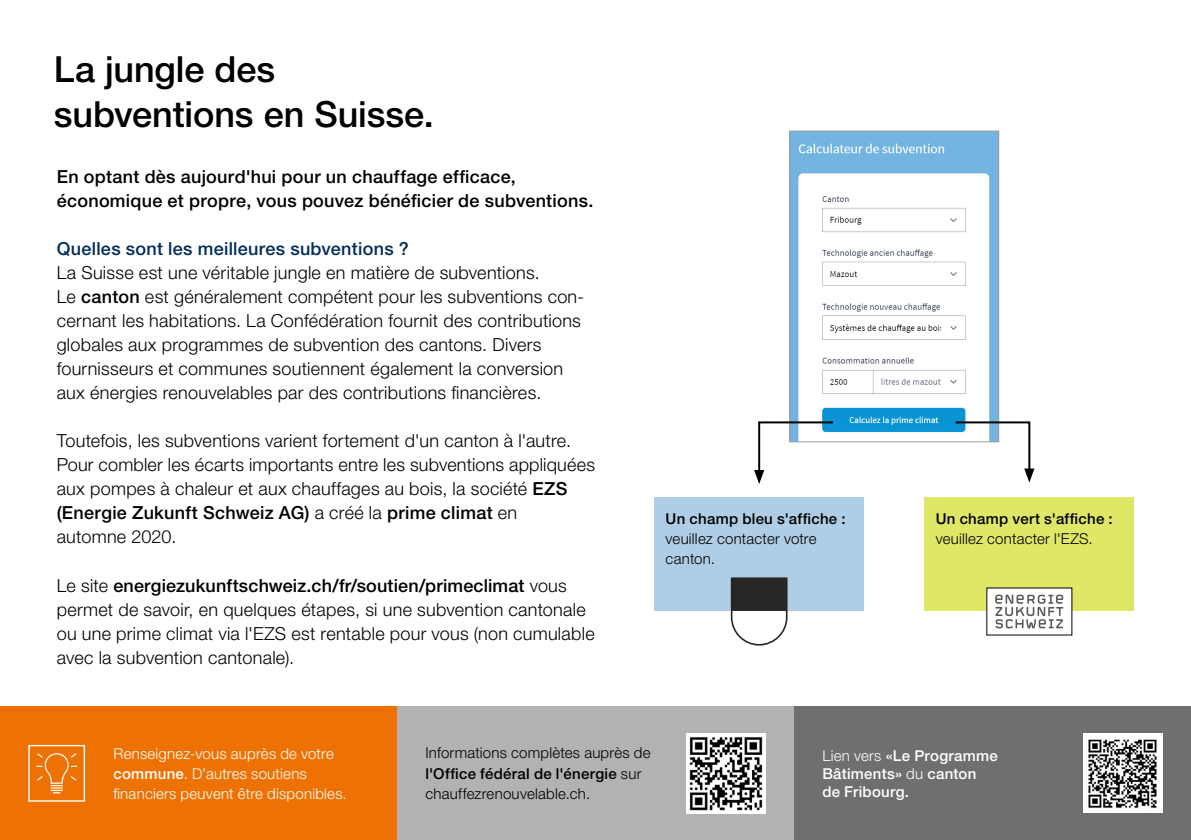
<style>
.page{position:relative;width:1191px;height:840px;background:#fff}
.page>*{position:absolute;margin:0;border:0;box-sizing:border-box;transform-origin:0 0}
.t1{font:500 36px/44px "Helvetica Neue LT Pro";letter-spacing:-.005em;color:#000}
.t2{font:300 18px/24px "Helvetica Neue LT Pro";letter-spacing:.015em;color:#000}
.t3{font:500 18px/24px "Helvetica Neue LT Pro";letter-spacing:.015em;color:#000}
.t4{font:500 18px "Helvetica Neue LT Pro";letter-spacing:.015em;color:#002d5a}
.t5{font:300 15px/20px "Helvetica Neue LT Pro";letter-spacing:.015em;color:#000}
.t6{font:300 15px/20px "Helvetica Neue LT Pro";letter-spacing:.015em;color:#fff}
.t7{font:500 15px/18px "Helvetica Neue LT Pro";letter-spacing:.02em;color:#fff}
.t8{font:500 15px "Helvetica Neue LT Pro";letter-spacing:.02em;color:#000}
.s1{font-weight:500}
.s2{font-weight:300}
</style>
<div class="page">
<div style="left:397px;top:706px;width:397px;height:133px;background:#b3b2b2"></div>
<div style="left:0;top:706px;width:397px;height:133px;background:#ee7203"></div>
<div style="left:794px;top:706px;width:397px;height:133px;background:#706f6f"></div>
<svg style="left:36px;top:753px;width:41px;height:40px"></svg>
<div style="left:28px;top:744px;width:57px;height:57px;border:1px solid #fff"></div>
<div style="left:654px;top:497px;width:210px;height:114px;background:#afcde4"></div>
<div style="left:924px;top:497px;width:210px;height:114px;background:#dee766"></div>
<img style="left:686px;top:733px;width:79px;height:79px">
<div style="left:986px;top:587px;width:85px;height:47px;background:#fff"></div>
<svg style="left:995px;top:594px;width:68px;height:34px"></svg>
<svg style="left:731px;top:577px;width:56px;height:68px"></svg>
<div style="left:1083px;top:733px;width:79px;height:79px;background:#fff"></div>
<img style="left:1088px;top:739px;width:69px;height:69px">
<img style="left:791px;top:132px;width:206px;height:300px">
<div style="left:789px;top:130px;width:210px;height:312px;border:1px solid #9d9d9c"></div>
<svg style="left:754px;top:420px;width:81px;height:64px"></svg>
<svg style="left:953px;top:420px;width:81px;height:62px"></svg>
<h1 class="t1" style="left:54px;top:47px;width:381px">La jungle des subventions en Suisse.</h1>
<p class="t3" style="left:57px;top:164px;width:538px">En optant dès aujourd'hui pour un chauffage efficace, économique et propre, vous pouvez bénéficier de subventions.</p>
<p class="t4" style="left:57px;top:238px;width:354px">Quelles sont les meilleures subventions ?</p>
<p class="t2" style="left:57px;top:260px;width:529px">La Suisse est une véritable jungle en matière de subventions.<br>Le <span class="s1">canton</span> est généralement compétent pour les subventions con&shy;cernant les habitations. La Confédération fournit des contributions globales aux programmes de subvention des cantons. Divers fournisseurs et communes soutiennent également la conversion aux énergies renouvelables par des contributions financières.</p>
<p class="t2" style="left:57px;top:428px;width:540px">Toutefois, les subventions varient fortement d'un canton à l'autre.<br>Pour combler les écarts importants entre les subventions appliquées aux pompes à chaleur et aux chauffages au bois, la société <span class="s1">EZS (Energie Zukunft Schweiz AG)</span> a créé la <span class="s1">prime climat</span> en<br>automne 2020.</p>
<p class="t2" style="left:57px;top:572px;width:539px">Le site <span class="s1">energiezukunftschweiz.ch/fr/soutien/primeclimat</span> vous permet de savoir, en quelques étapes, si une subvention cantonale ou une prime climat via l'EZS est rentable pour vous (non cumulable avec la subvention cantonale).</p>
<p class="t8" style="left:665px;top:509px;width:181px">Un champ bleu s'affiche :</p>
<p class="t5" style="left:665px;top:528px;width:152px">veuillez contacter votre canton.</p>
<p class="t8" style="left:935px;top:509px;width:178px">Un champ vert s'affiche :</p>
<p class="t5" style="left:935px;top:528px;width:158px">veuillez contacter l'EZS.</p>
<p class="t6" style="left:113px;top:742px;width:235px">Renseignez-vous auprès de votre <span class="s1">commune</span>. D'autres soutiens financiers peuvent être disponibles.</p>
<p class="t5" style="left:425px;top:742px;width:227px">Informations complètes auprès de <span class="s1">l'Office fédéral de l'énergie</span> sur chauffezrenouvelable.ch.</p>
<p class="t7" style="left:822px;top:746px;width:177px"><span class="s2">Lien vers</span> «Le Programme<br>Bâtiments» <span class="s2">du</span> canton<br>de Fribourg.</p>
</div>
